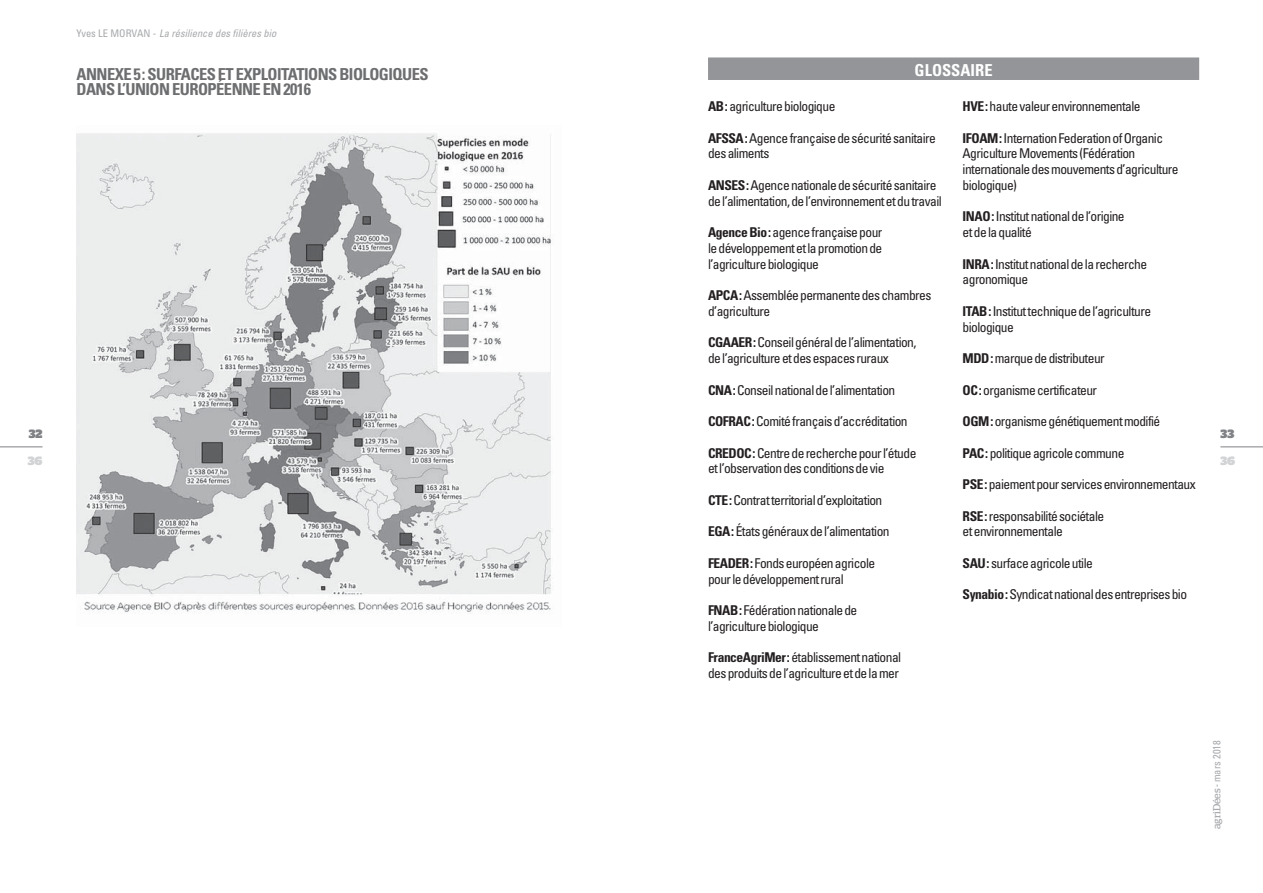
<style>
.page{position:relative;width:1263px;height:893px;background:#fff}
.page>*{position:absolute;margin:0;border:0;box-sizing:border-box;transform-origin:0 0}
.t1{font:700 condensed 16.5px/15.8px "Univers LT Std";letter-spacing:-.03em;color:#6d6e70}
.t2{font:700 condensed 16.5px "Univers LT Std";color:#fff}
.t3{font:condensed 13.5px/15.8px "Univers LT Std";letter-spacing:-.04em;color:#231f20}
.t4{font:900 12px "Stag";color:#808285}
.t5{font:900 12px "Stag";color:#d1d3d4}
.t6{font:italic condensed 10.5px "Univers LT Std";color:#a7a9ac}
.t7{font:10.5px "Stag";color:#a7a9ac}
.s1{font-style:normal}
.s2{font-weight:700}
.s3{font-family:"Univers LT Std";font-stretch:condensed}
</style>
<div class="page">
<hr style="left:1220px;top:446px;width:43px;height:1px;background:#808285">
<hr style="left:0;top:446px;width:43px;height:1px;background:#808285">
<div style="left:708px;top:57px;width:491px;height:23px;background:#939598"></div>
<img style="left:77px;top:133px;width:474px;height:480px">
<p class="t4" style="left:29px;top:430px;width:15px">32</p>
<p class="t5" style="left:28px;top:456px;width:16px">36</p>
<p class="t6" style="left:77px;top:29px;width:201px"><span class="s1">Yves LE MORVAN -</span> La résilience des filières bio</p>
<p class="t1" style="left:77px;top:67px;width:353px">ANNEXE 5 : SURFACES ET EXPLOITATIONS BIOLOGIQUES<br>DANS L’UNION EUROPÉENNE EN 2016</p>
<p class="t2" style="left:915px;top:62px;width:79px">GLOSSAIRE</p>
<p class="t3" style="left:708px;top:99px;width:129px"><span class="s2">AB :</span> agriculture biologique</p>
<p class="t3" style="left:708px;top:131px;width:229px"><span class="s2">AFSSA :</span> Agence française de sécurité sanitaire des aliments</p>
<p class="t3" style="left:708px;top:178px;width:235px"><span class="s2">ANSES :</span> Agence nationale de sécurité sanitaire de l’alimentation, de l’environnement et du travail</p>
<p class="t3" style="left:708px;top:225px;width:176px;text-align:justify"><span class="s2">Agence Bio :</span> agence française pour le développement et la promotion de l’agriculture biologique</p>
<p class="t3" style="left:708px;top:288px;width:225px"><span class="s2">APCA :</span> Assemblée permanente des chambres d’agriculture</p>
<p class="t3" style="left:708px;top:335px;width:210px"><span class="s2">CGAAER :</span> Conseil général de l’alimentation, de l’agriculture et des espaces ruraux</p>
<p class="t3" style="left:708px;top:383px;width:189px"><span class="s2">CNA :</span> Conseil national de l’alimentation</p>
<p class="t3" style="left:708px;top:414px;width:201px"><span class="s2">COFRAC :</span> Comité français d’accréditation</p>
<p class="t3" style="left:708px;top:446px;width:210px"><span class="s2">CREDOC :</span> Centre de recherche pour l’étude et l’observation des conditions de vie</p>
<p class="t3" style="left:708px;top:493px;width:176px"><span class="s2">CTE :</span> Contrat territorial d’exploitation</p>
<p class="t3" style="left:708px;top:524px;width:183px"><span class="s2">EGA :</span> États généraux de l’alimentation</p>
<p class="t3" style="left:708px;top:556px;width:169px"><span class="s2">FEADER :</span> Fonds européen agricole pour le développement rural</p>
<p class="t3" style="left:708px;top:603px;width:151px"><span class="s2">FNAB :</span> Fédération nationale de l’agriculture biologique</p>
<p class="t3" style="left:708px;top:650px;width:195px"><span class="s2">FranceAgriMer :</span> établissement national des produits de l’agriculture et de la mer</p>
<p class="t3" style="left:963px;top:99px;width:180px"><span class="s2">HVE :</span> haute valeur environnementale</p>
<p class="t3" style="left:963px;top:131px;width:218px"><span class="s2">IFOAM :</span> Internation Federation of Organic Agriculture Movements (Fédération internationale des mouvements d’agriculture biologique)</p>
<p class="t3" style="left:963px;top:209px;width:164px"><span class="s2">INAO :</span> Institut national de l’origine et de la qualité</p>
<p class="t3" style="left:963px;top:257px;width:186px"><span class="s2">INRA :</span> Institut national de la recherche agronomique</p>
<p class="t3" style="left:963px;top:304px;width:190px"><span class="s2">ITAB :</span> Institut technique de l’agriculture biologique</p>
<p class="t3" style="left:963px;top:351px;width:144px"><span class="s2">MDD :</span> marque de distributeur</p>
<p class="t3" style="left:963px;top:383px;width:136px"><span class="s2">OC :</span> organisme certificateur</p>
<p class="t3" style="left:963px;top:414px;width:199px"><span class="s2">OGM :</span> organisme génétiquement modifié</p>
<p class="t3" style="left:963px;top:446px;width:163px"><span class="s2">PAC :</span> politique agricole commune</p>
<p class="t3" style="left:963px;top:477px;width:235px"><span class="s2">PSE :</span> paiement pour services environnementaux</p>
<p class="t3" style="left:963px;top:509px;width:143px"><span class="s2">RSE :</span> responsabilité sociétale et environnementale</p>
<p class="t3" style="left:963px;top:556px;width:132px"><span class="s2">SAU :</span> surface agricole utile</p>
<p class="t3" style="left:963px;top:587px;width:226px"><span class="s2">Synabio :</span> Syndicat national des entreprises bio</p>
<p class="t4" style="left:1220px;top:430px;width:15px">33</p>
<p class="t5" style="left:1220px;top:456px;width:16px">36</p>
<p class="t7" style="left:1213px;top:829px;width:90px;rotate:-90deg">agriDées - <span class="s3">mars 2018</span></p>
</div>
